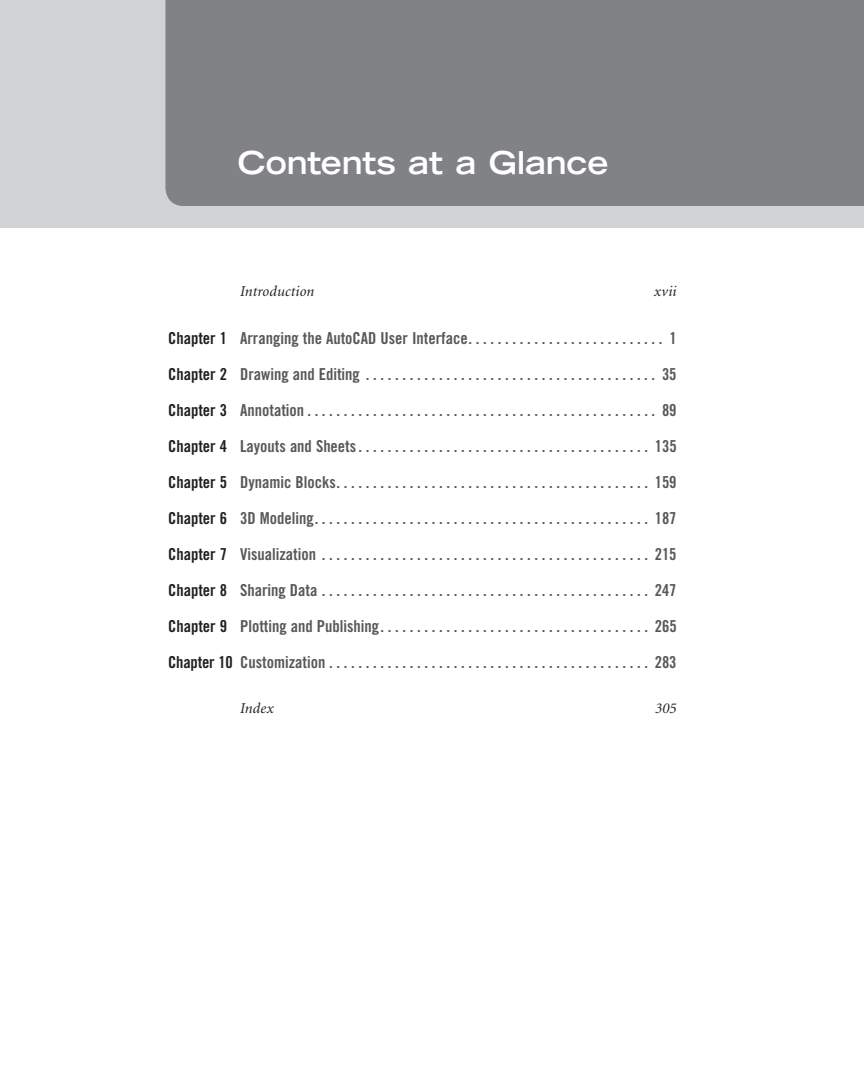
<style>
.page{position:relative;width:864px;height:1080px;background:#fff}
.page>*{position:absolute;margin:0;border:0;box-sizing:border-box;transform-origin:0 0}
.t1{font:700 expanded 31.5px "Trade Gothic LH";letter-spacing:-.01em;color:#fff}
.t2{font:16.5px/36px "Trade Gothic Bold Cond Twenty";color:#57585a;text-align:justify}
.t3{font:italic 15px "Minion";letter-spacing:.01em;color:#231f20}
.s1{color:#231f20}
</style>
<div class="page">
<div style="left:0;top:0;width:864px;height:228px;background:#d1d2d4"></div>
<div style="left:165px;top:0;width:699px;height:206px;background:#808285"></div>
<svg style="left:860px;top:0;width:4px;height:4px"></svg>
<h1 class="t1" style="left:238px;top:151px;width:372px">Contents at a Glance</h1>
<p class="t3" style="left:240px;top:285px;width:76px">Introduction</p>
<p class="t3" style="left:654px;top:285px;width:24px">xvii</p>
<p class="t2" style="left:168px;top:321px;width:510px"><span class="s1">Chapter 1</span> Arranging the AutoCAD User Interface . . . . . . . . . . . . . . . . . . . . . . . . . . . 1<br><span class="s1">Chapter 2</span> Drawing and Editing . . . . . . . . . . . . . . . . . . . . . . . . . . . . . . . . . . . . . . . . 35<br><span class="s1">Chapter 3</span> Annotation . . . . . . . . . . . . . . . . . . . . . . . . . . . . . . . . . . . . . . . . . . . . . . . . 89<br><span class="s1">Chapter 4</span> Layouts and Sheets . . . . . . . . . . . . . . . . . . . . . . . . . . . . . . . . . . . . . . . . 135<br><span class="s1">Chapter 5</span> Dynamic Blocks . . . . . . . . . . . . . . . . . . . . . . . . . . . . . . . . . . . . . . . . . . . 159<br><span class="s1">Chapter 6</span> 3D Modeling . . . . . . . . . . . . . . . . . . . . . . . . . . . . . . . . . . . . . . . . . . . . . . 187<br><span class="s1">Chapter 7</span> Visualization . . . . . . . . . . . . . . . . . . . . . . . . . . . . . . . . . . . . . . . . . . . . . 215<br><span class="s1">Chapter 8</span> Sharing Data . . . . . . . . . . . . . . . . . . . . . . . . . . . . . . . . . . . . . . . . . . . . . 247<br><span class="s1">Chapter 9</span> Plotting and Publishing . . . . . . . . . . . . . . . . . . . . . . . . . . . . . . . . . . . . . 265<br><span class="s1">Chapter 10</span> Customization . . . . . . . . . . . . . . . . . . . . . . . . . . . . . . . . . . . . . . . . . . . . 283</p>
<p class="t3" style="left:240px;top:702px;width:35px">Index</p>
<p class="t3" style="left:655px;top:702px;width:23px">305</p>
</div>
